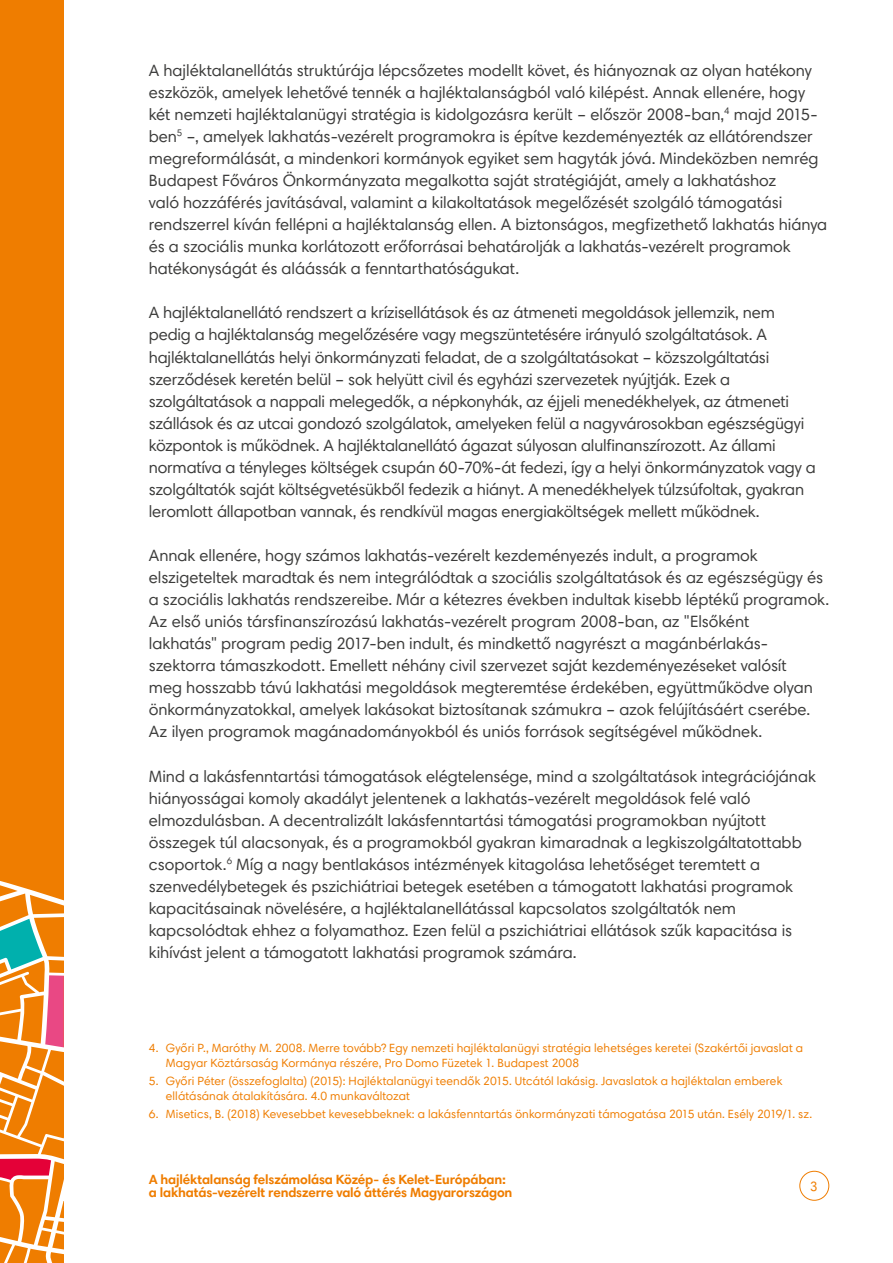
<style>
.page{position:relative;width:893px;height:1263px;background:#fff}
.page>*{position:absolute;margin:0;border:0;box-sizing:border-box;transform-origin:0 0}
.Body_text{font:16.5px/22px "Harmonia Sans Pro Cyr";letter-spacing:-.005em;color:#3c3c3b}
.t1{font:700 13.5px/13.5px "Harmonia Sans Pro Cyr";letter-spacing:-.015em;color:#ef7d00}
.t2{font:13.5px "Harmonia Sans Pro Cyr";color:#ef7d00}
.t3{font:12px/14.4px "Harmonia Sans Pro Cyr";letter-spacing:.01em;color:#ef7d00}
</style>
<div class="page">
<div style="left:799px;top:1171px;width:30px;height:30px;border:1px solid #ef7d00;border-radius:50%"></div>
<div style="left:0;top:0;width:64px;height:1263px;background:#ef7d00"></div>
<svg style="left:0;top:881px;width:64px;height:382px"></svg>
<p class="Body_text" style="left:149px;top:59px;width:680px">A hajléktalanellátás struktúrája lépcsőzetes modellt követ, és hiányoznak az olyan hatékony eszközök, amelyek lehetővé tennék a hajléktalanságból való kilépést. Annak ellenére, hogy két nemzeti hajléktalanügyi stratégia is kidolgozásra került – először 2008-ban,<sup>4</sup> majd 2015- ben<sup>5</sup> –, amelyek lakhatás-vezérelt programokra is építve kezdeményezték az ellátórendszer megreformálását, a mindenkori kormányok egyiket sem hagyták jóvá. Mindeközben nemrég Budapest Főváros Önkormányzata megalkotta saját stratégiáját, amely a lakhatáshoz<br>való hozzáférés javításával, valamint a kilakoltatások megelőzését szolgáló támogatási rendszerrel kíván fellépni a hajléktalanság ellen. A biztonságos, megfizethető lakhatás hiánya és a szociális munka korlátozott erőforrásai behatárolják a lakhatás-vezérelt programok hatékonyságát és aláássák a fenntarthatóságukat.</p>
<p class="Body_text" style="left:149px;top:302px;width:668px">A hajléktalanellátó rendszert a krízisellátások és az átmeneti megoldások jellemzik, nem pedig a hajléktalanság megelőzésére vagy megszüntetésére irányuló szolgáltatások. A hajléktalanellátás helyi önkormányzati feladat, de a szolgáltatásokat – közszolgáltatási szerződések keretén belül – sok helyütt civil és egyházi szervezetek nyújtják. Ezek a szolgáltatások a nappali melegedők, a népkonyhák, az éjjeli menedékhelyek, az átmeneti szállások és az utcai gondozó szolgálatok, amelyeken felül a nagyvárosokban egészségügyi központok is működnek. A hajléktalanellátó ágazat súlyosan alulfinanszírozott. Az állami normatíva a tényleges költségek csupán 60-70%-át fedezi, így a helyi önkormányzatok vagy a szolgáltatók saját költségvetésükből fedezik a hiányt. A menedékhelyek túlzsúfoltak, gyakran leromlott állapotban vannak, és rendkívül magas energiaköltségek mellett működnek.</p>
<p class="Body_text" style="left:149px;top:544px;width:682px">Annak ellenére, hogy számos lakhatás-vezérelt kezdeményezés indult, a programok elszigeteltek maradtak és nem integrálódtak a szociális szolgáltatások és az egészségügy és a szociális lakhatás rendszereibe. Már a kétezres években indultak kisebb léptékű programok.<br>Az első uniós társfinanszírozású lakhatás-vezérelt program 2008-ban, az "Elsőként<br>lakhatás" program pedig 2017-ben indult, és mindkettő nagyrészt a magánbérlakás&shy;szektorra támaszkodott. Emellett néhány civil szervezet saját kezdeményezéseket valósít<br>meg hosszabb távú lakhatási megoldások megteremtése érdekében, együttműködve olyan önkormányzatokkal, amelyek lakásokat biztosítanak számukra – azok felújításáért cserébe.<br>Az ilyen programok magánadományokból és uniós források segítségével működnek.</p>
<p class="Body_text" style="left:149px;top:765px;width:668px">Mind a lakásfenntartási támogatások elégtelensége, mind a szolgáltatások integrációjának hiányosságai komoly akadályt jelentenek a lakhatás-vezérelt megoldások felé való elmozdulásban. A decentralizált lakásfenntartási támogatási programokban nyújtott összegek túl alacsonyak, és a programokból gyakran kimaradnak a legkiszolgáltatottabb csoportok.<sup>6</sup> Míg a nagy bentlakásos intézmények kitagolása lehetőséget teremtett a szenvedélybetegek és pszichiátriai betegek esetében a támogatott lakhatási programok kapacitásainak növelésére, a hajléktalanellátással kapcsolatos szolgáltatók nem kapcsolódtak ehhez a folyamathoz. Ezen felül a pszichiátriai ellátások szűk kapacitása is kihívást jelent a támogatott lakhatási programok számára.</p>
<p class="t3" style="left:166px;top:1041px;width:639px;text-indent:-17px">4. Győri P., Maróthy M. 2008. Merre tovább? Egy nemzeti hajléktalanügyi stratégia lehetséges keretei (Szakértői javaslat a<br>Magyar Köztársaság Kormánya részére, Pro Domo Füzetek 1. Budapest 2008</p>
<p class="t3" style="left:166px;top:1074px;width:618px;text-indent:-17px">5. Győri Péter (összefoglalta) (2015): Hajléktalanügyi teendők 2015. Utcától lakásig. Javaslatok a hajléktalan emberek ellátásának átalakítására. 4.0 munkaváltozat</p>
<p class="t3" style="left:149px;top:1107px;width:665px">6. Misetics, B. (2018) Kevesebbet kevesebbeknek: a lakásfenntartás önkormányzati támogatása 2015 után. Esély 2019/1. sz.</p>
<p class="t1" style="left:149px;top:1172px;width:365px">A hajléktalanság felszámolása Közép- és Kelet-Európában: a lakhatás-vezérelt rendszerre való áttérés Magyarországon</p>
<p class="t2" style="left:810px;top:1178px;width:9px">3</p>
</div>
